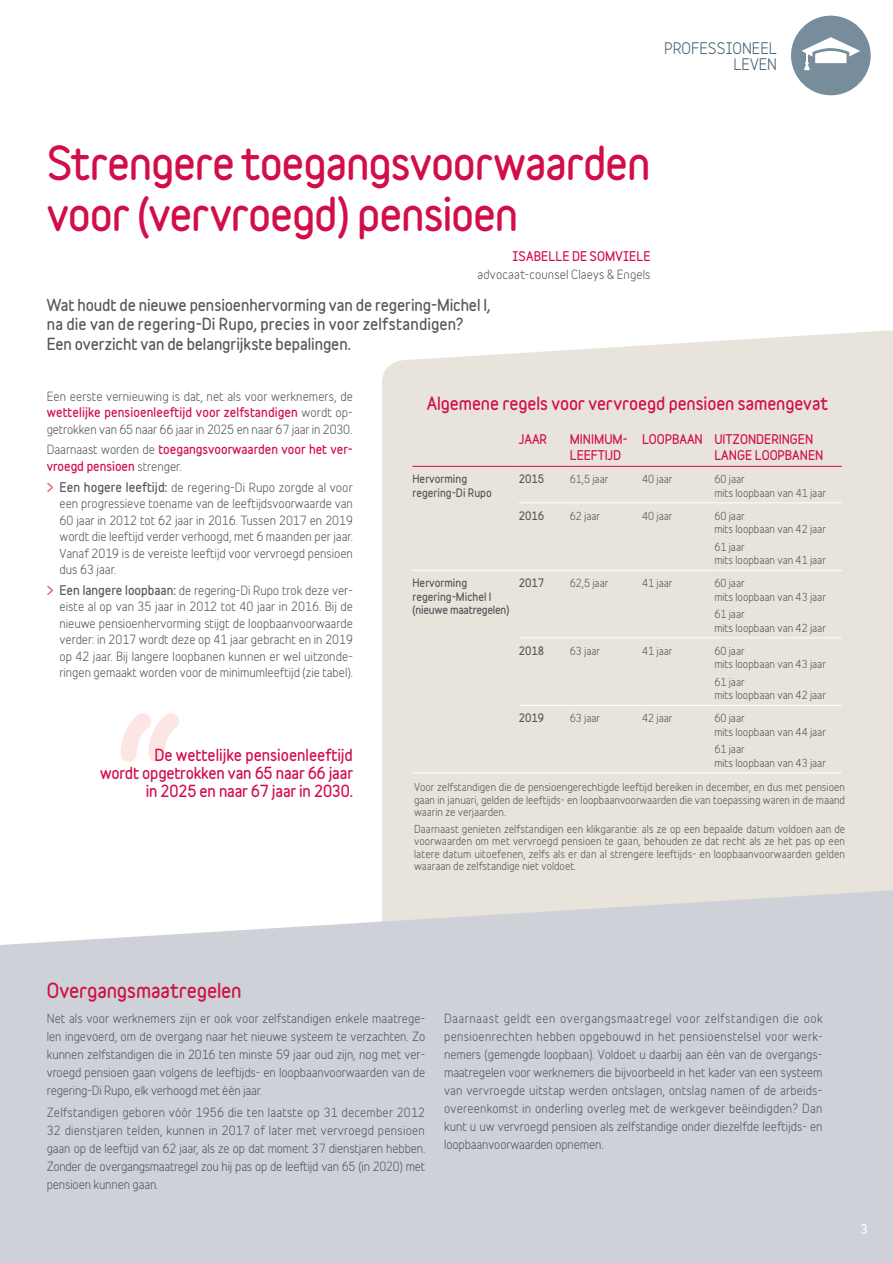
<style>
.page{position:relative;width:893px;height:1263px;background:#fff}
.page>*{position:absolute;margin:0;border:0;box-sizing:border-box;transform-origin:0 0}
.t1{font:700 162px "Belfius Alternative";color:#f8aea7}
.t2{font:700 42px/50.4px "Belfius Normal";letter-spacing:-.03em;color:#d20e49}
.t3{font:700 18.75px "Belfius Normal";letter-spacing:-.005em;color:#d20e49}
.t4{font:700 16.5px "Belfius Normal";letter-spacing:-.005em;color:#d20e49}
.t5{font:700 15px/19.5px "Belfius Alternative";color:#57585a}
.t6{font:700 15px/18px "Belfius Alternative";letter-spacing:-.01em;color:#d20e49;text-align:right}
.t7{font:15px/16.5px "Belfius Normal";color:#405b6b;text-align:right}
.t8{font:12px/18px "Belfius Alternative";letter-spacing:-.01em;color:#57585a;text-align:justify}
.t9{font:700 12px/16.5px "Belfius Alternative";color:#d20e49}
.t10{font:12px "Belfius Normal";letter-spacing:.01em;color:#57585a}
.t11{font:700 12px "Belfius Normal";letter-spacing:.005em;color:#d20e49}
.t12{font:700 12px "Belfius Normal";color:#fff}
.t13{font:10.5px/13.5px "Belfius Alternative";color:#57585a}
.t14{font:700 10.5px/13.5px "Belfius Alternative";color:#57585a}
.s1{font-weight:700;color:#d20e49}
.s2{font-weight:400;color:#57585a}
.s3{font-weight:700;color:#dc5262}
.s4{font-weight:700}
</style>
<div class="page">
<div style="left:382px;top:330px;width:511px;height:555px;background:#e8e3db"></div>
<svg style="left:0;top:885px;width:893px;height:378px;background:#d1d5da"></svg>
<hr style="left:412px;top:466px;width:107px;height:1px;background:#d20e49">
<hr style="left:519px;top:466px;width:51px;height:1px;background:#d20e49">
<hr style="left:570px;top:466px;width:72px;height:1px;background:#d20e49">
<hr style="left:642px;top:466px;width:72px;height:1px;background:#d20e49">
<hr style="left:714px;top:466px;width:128px;height:1px;background:#d20e49">
<hr style="left:519px;top:502px;width:51px;height:1px;background:#fff">
<hr style="left:570px;top:502px;width:72px;height:1px;background:#fff">
<hr style="left:642px;top:502px;width:72px;height:1px;background:#fff">
<hr style="left:714px;top:502px;width:128px;height:1px;background:#fff">
<hr style="left:412px;top:570px;width:107px;height:1px;background:#fff">
<hr style="left:519px;top:570px;width:51px;height:1px;background:#fff">
<hr style="left:570px;top:570px;width:72px;height:1px;background:#fff">
<hr style="left:642px;top:570px;width:72px;height:1px;background:#fff">
<hr style="left:714px;top:570px;width:128px;height:1px;background:#fff">
<hr style="left:519px;top:637px;width:51px;height:1px;background:#fff">
<hr style="left:570px;top:637px;width:72px;height:1px;background:#fff">
<hr style="left:642px;top:637px;width:72px;height:1px;background:#fff">
<hr style="left:714px;top:637px;width:128px;height:1px;background:#fff">
<hr style="left:519px;top:705px;width:51px;height:1px;background:#fff">
<hr style="left:570px;top:705px;width:72px;height:1px;background:#fff">
<hr style="left:642px;top:705px;width:72px;height:1px;background:#fff">
<hr style="left:714px;top:705px;width:128px;height:1px;background:#fff">
<hr style="left:412px;top:772px;width:107px;height:1px;background:#fff">
<hr style="left:519px;top:772px;width:51px;height:1px;background:#fff">
<hr style="left:570px;top:772px;width:72px;height:1px;background:#fff">
<hr style="left:642px;top:772px;width:72px;height:1px;background:#fff">
<hr style="left:714px;top:772px;width:128px;height:1px;background:#fff">
<div style="left:790px;top:15px;width:81px;height:81px;background:#788d9c;border-radius:50%"></div>
<div style="left:789px;top:14px;width:83px;height:83px;border:2px solid #fff;border-radius:50%"></div>
<svg style="left:801px;top:37px;width:59px;height:33px"></svg>
<p class="t7" style="left:664px;top:38px;width:114px">PROFESSIONEEL<br>LEVEN</p>
<h2 class="t2" style="left:47px;top:137px;width:605px">Strengere toegangsvoorwaarden voor (vervroegd) pensioen</h2>
<p class="t11" style="left:513px;top:247px;width:140px">ISABELLE DE SOMVIELE</p>
<p class="t10" style="left:477px;top:265px;width:175px">advocaat-counsel Claeys &amp; Engels</p>
<p class="t5" style="left:47px;top:294px;width:445px">Wat houdt de nieuwe pensioenhervorming van de regering-Michel I, na die van de regering-Di Rupo, precies in voor zelfstandigen?<br>Een overzicht van de belangrijkste bepalingen.</p>
<p class="t8" style="left:47px;top:387px;width:308px;line-height:16.5px">Een eerste vernieuwing is dat, net als voor werknemers, de <span class="s1">wettelijke pensioenleeftijd voor zelfstandigen</span> wordt op&shy;getrokken van 65 naar 66 jaar in 2025 en naar 67 jaar in 2030.</p>
<p class="t9" style="left:47px;top:441px;width:307px"><span class="s2">Daarnaast worden de</span> toegangsvoorwaarden voor het ver&shy;vroegd pensioen <span class="s2">strenger.</span></p>
<p class="t8" style="left:60px;top:478px;width:295px;line-height:16.5px;text-indent:-13px"><span class="s3">&gt;</span> <span class="s4">Een hogere leeftijd:</span> de regering-Di Rupo zorgde al voor een progressieve toename van de leeftijdsvoorwaarde van 60 jaar in 2012 tot 62 jaar in 2016. Tussen 2017 en 2019 wordt die leeftijd verder verhoogd, met 6 maanden per jaar.<br>Vanaf 2019 is de vereiste leeftijd voor vervroegd pensioen dus 63 jaar.</p>
<p class="t8" style="left:60px;top:581px;width:295px;line-height:16.5px;text-indent:-13px"><span class="s3">&gt;</span> <span class="s4">Een langere loopbaan:</span> de regering-Di Rupo trok deze ver&shy;eiste al op van 35 jaar in 2012 tot 40 jaar in 2016. Bij de nieuwe pensioenhervorming stijgt de loopbaanvoorwaarde verder: in 2017 wordt deze op 41 jaar gebracht en in 2019 op 42 jaar. Bij langere loopbanen kunnen er wel uitzonde&shy;ringen gemaakt worden voor de minimumleeftijd (zie tabel).</p>
<h1 class="t1" style="left:115px;top:655px;width:70px">“</h1>
<p class="t6" style="left:100px;top:746px;width:254px">De wettelijke pensioenleeftijd<br>wordt opgetrokken van 65 naar 66 jaar in 2025 en naar 67 jaar in 2030.</p>
<h3 class="t4" style="left:427px;top:390px;width:403px">Algemene regels voor vervroegd pensioen samengevat</h3>
<p class="t9" style="left:519px;top:430px;width:30px">JAAR</p>
<p class="t9" style="left:570px;top:430px;width:59px">MINIMUM-<br>LEEFTIJD</p>
<p class="t9" style="left:714px;top:430px;width:110px;text-indent:-72px">LOOPBAAN UITZONDERINGEN<br>LANGE LOOPBANEN</p>
<p class="t14" style="left:412px;top:472px;width:81px">Hervorming regering-Di Rupo</p>
<p class="t14" style="left:519px;top:472px;width:27px">2015</p>
<p class="t13" style="left:570px;top:471px;width:40px">61,5 jaar</p>
<p class="t13" style="left:642px;top:471px;width:32px">40 jaar</p>
<p class="t13" style="left:714px;top:471px;width:113px">60 jaar<br>mits loopbaan van 41 jaar</p>
<p class="t14" style="left:519px;top:509px;width:27px">2016</p>
<p class="t13" style="left:570px;top:508px;width:32px">62 jaar</p>
<p class="t13" style="left:642px;top:508px;width:32px">40 jaar</p>
<p class="t13" style="left:714px;top:508px;width:113px">60 jaar<br>mits loopbaan van 42 jaar</p>
<p class="t13" style="left:714px;top:539px;width:113px">61 jaar<br>mits loopbaan van 41 jaar</p>
<p class="t14" style="left:412px;top:576px;width:99px">Hervorming regering-Michel I (nieuwe maatregelen)</p>
<p class="t14" style="left:519px;top:576px;width:27px">2017</p>
<p class="t13" style="left:570px;top:575px;width:40px">62,5 jaar</p>
<p class="t13" style="left:642px;top:575px;width:32px">41 jaar</p>
<p class="t13" style="left:714px;top:575px;width:113px">60 jaar<br>mits loopbaan van 43 jaar</p>
<p class="t13" style="left:714px;top:606px;width:113px">61 jaar<br>mits loopbaan van 42 jaar</p>
<p class="t14" style="left:519px;top:644px;width:27px">2018</p>
<p class="t13" style="left:570px;top:643px;width:32px">63 jaar</p>
<p class="t13" style="left:642px;top:643px;width:32px">41 jaar</p>
<p class="t13" style="left:714px;top:643px;width:113px">60 jaar<br>mits loopbaan van 43 jaar</p>
<p class="t13" style="left:714px;top:674px;width:113px">61 jaar<br>mits loopbaan van 42 jaar</p>
<p class="t14" style="left:519px;top:711px;width:27px">2019</p>
<p class="t13" style="left:570px;top:710px;width:32px">63 jaar</p>
<p class="t13" style="left:642px;top:710px;width:32px">42 jaar</p>
<p class="t13" style="left:714px;top:710px;width:113px">60 jaar<br>mits loopbaan van 44 jaar</p>
<p class="t13" style="left:714px;top:741px;width:113px">61 jaar<br>mits loopbaan van 43 jaar</p>
<p class="t13" style="left:414px;top:780px;width:432px;line-height:12.6px;text-align:justify">Voor zelfstandigen die de pensioengerechtigde leeftijd bereiken in december, en dus met pensioen gaan in januari, gelden de leeftijds- en loopbaanvoorwaarden die van toepassing waren in de maand waarin ze verjaarden.</p>
<p class="t13" style="left:414px;top:821px;width:433px;line-height:12.6px;text-align:justify">Daarnaast genieten zelfstandigen een klikgarantie: als ze op een bepaalde datum voldoen aan de voorwaarden om met vervroegd pensioen te gaan, behouden ze dat recht als ze het pas op een latere datum uitoefenen, zelfs als er dan al strengere leeftijds- en loopbaanvoorwaarden gelden waaraan de zelfstandige niet voldoet.</p>
<h3 class="t3" style="left:47px;top:975px;width:196px">Overgangsmaatregelen</h3>
<p class="t8" style="left:47px;top:1008px;width:380px">Net als voor werknemers zijn er ook voor zelfstandigen enkele maatrege&shy;len ingevoerd, om de overgang naar het nieuwe systeem te verzachten. Zo kunnen zelfstandigen die in 2016 ten minste 59 jaar oud zijn, nog met ver&shy;vroegd pensioen gaan volgens de leeftijds- en loopbaanvoorwaarden van de regering-Di Rupo, elk verhoogd met één jaar.</p>
<p class="t8" style="left:47px;top:1102px;width:380px">Zelfstandigen geboren vóór 1956 die ten laatste op 31 december 2012<br>32 dienstjaren telden, kunnen in 2017 of later met vervroegd pensioen gaan op de leeftijd van 62 jaar, als ze op dat moment 37 dienstjaren hebben.<br>Zonder de overgangsmaatregel zou hij pas op de leeftijd van 65 (in 2020) met pensioen kunnen gaan.</p>
<p class="t8" style="left:444px;top:1008px;width:380px">Daarnaast geldt een overgangsmaatregel voor zelfstandigen die ook pensioenrechten hebben opgebouwd in het pensioenstelsel voor werk&shy;nemers (gemengde loopbaan). Voldoet u daarbij aan één van de overgangs&shy;maatregelen voor werknemers die bijvoorbeeld in het kader van een systeem van vervroegde uitstap werden ontslagen, ontslag namen of de arbeids&shy;overeenkomst in onderling overleg met de werkgever beëindigden? Dan kunt u uw vervroegd pensioen als zelfstandige onder diezelfde leeftijds- en loopbaanvoorwaarden opnemen.</p>
<p class="t12" style="left:861px;top:1220px;width:9px">3</p>
</div>
